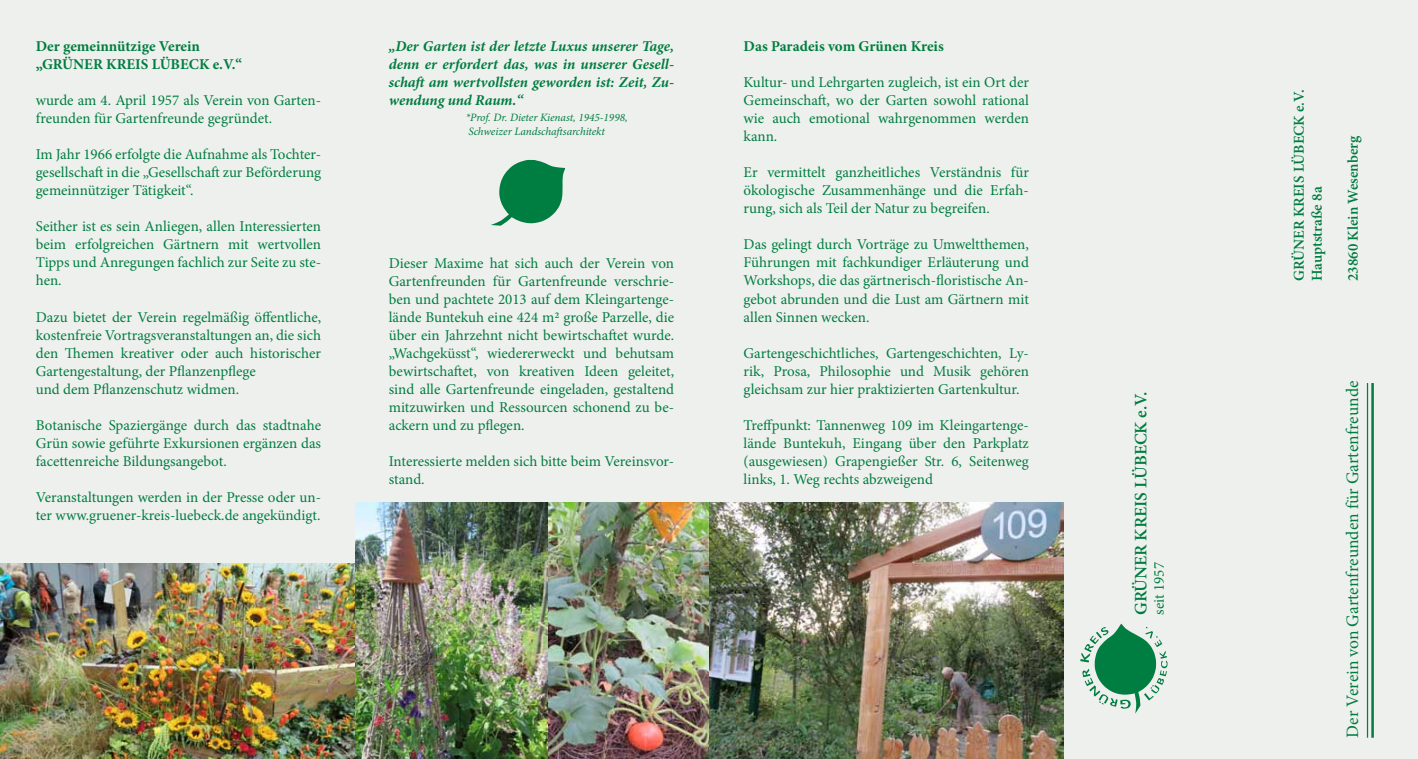
<style>
.page{position:relative;width:1418px;height:759px;background:#fff}
.page>*{position:absolute;margin:0;border:0;box-sizing:border-box;transform-origin:0 0}
.t1{font:17.5px "Minion Pro";color:#007d40}
.t2{font:600 17.5px "Minion Pro";color:#007d40}
.t3{font:15px/18px "Minion Pro";color:#007d40;text-align:justify}
.t4{font:italic 700 15px/18px "Minion Pro";color:#007d40;text-align:justify}
.t5{font:700 15px/18px "Minion Pro";color:#007d40}
.t6{font:600 15px/18px "Minion Pro";color:#007d40}
.t7{font:italic 11.25px/13.5px "Minion Pro";letter-spacing:-.005em;color:#007d40}
</style>
<div class="page">
<div style="left:0;top:0;width:1417px;height:758px;background:#eef0ed"></div>
<img style="left:1px;top:563px;width:354px;height:195px">
<img style="left:355px;top:502px;width:708px;height:256px">
<hr style="left:1366px;top:383px;width:1px;height:354px;background:#007d40">
<hr style="left:1371px;top:383px;width:2px;height:354px;background:#007d40">
<svg style="left:1080px;top:623px;width:87px;height:90px"></svg>
<svg style="left:491px;top:160px;width:74px;height:65px"></svg>
<p class="t5" style="left:36px;top:37px;width:208px">Der gemeinnützige Verein „GRÜNER KREIS LÜBECK e.V.“</p>
<p class="t3" style="left:36px;top:91px;width:287px">wurde am 4. April 1957 als Verein von Garten&shy;freunden für Gartenfreunde gegründet.</p>
<p class="t3" style="left:36px;top:145px;width:287px">Im Jahr 1966 erfolgte die Aufnahme als Tochter&shy;gesellschaft in die „Gesellschaft zur Beförderung gemeinnütziger Tätigkeit“.</p>
<p class="t3" style="left:36px;top:217px;width:287px">Seither ist es sein Anliegen, allen Interessierten beim erfolgreichen Gärtnern mit wertvollen Tipps und Anregungen fachlich zur Seite zu ste&shy;hen.</p>
<p class="t3" style="left:36px;top:307px;width:287px;text-align:left">Dazu bietet der Verein regelmäßig öffentliche, kostenfreie Vortragsveranstaltungen an, die sich den Themen kreativer oder auch historischer Gartengestaltung, der Pflanzenpflege<br>und dem Pflanzenschutz widmen.</p>
<p class="t3" style="left:36px;top:415px;width:287px">Botanische Spaziergänge durch das stadtnahe Grün sowie geführte Exkursionen ergänzen das facettenreiche Bildungsangebot.</p>
<p class="t3" style="left:36px;top:487px;width:287px">Veranstaltungen werden in der Presse oder un&shy;ter www.gruener-kreis-luebeck.de angekündigt.</p>
<p class="t4" style="left:389px;top:37px;width:287px">„Der Garten ist der letzte Luxus unserer Tage, denn er erfordert das, was in unserer Gesell&shy;schaft am wertvollsten geworden ist: Zeit, Zu&shy;wendung und Raum.“</p>
<p class="t7" style="left:466px;top:111px;width:163px">*Prof. Dr. Dieter Kienast, 1945-1998,<br>Schweizer Landschaftsarchitekt</p>
<p class="t3" style="left:389px;top:254px;width:287px">Dieser Maxime hat sich auch der Verein von Gartenfreunden für Gartenfreunde verschrie&shy;ben und pachtete 2013 auf dem Kleingartenge&shy;lände Buntekuh eine 424 m2 große Parzelle, die über ein Jahrzehnt nicht bewirtschaftet wurde. „Wachgeküsst“, wiedererweckt und behutsam bewirtschaftet, von kreativen Ideen geleitet, sind alle Gartenfreunde eingeladen, gestaltend mitzuwirken und Ressourcen schonend zu be&shy;ackern und zu pflegen.</p>
<p class="t3" style="left:389px;top:452px;width:287px">Interessierte melden sich bitte beim Vereinsvor&shy;stand.</p>
<p class="t5" style="left:743px;top:37px;width:202px">Das Paradeis vom Grünen Kreis</p>
<p class="t3" style="left:743px;top:73px;width:287px">Kultur- und Lehrgarten zugleich, ist ein Ort der Gemeinschaft, wo der Garten sowohl rational wie auch emotional wahrgenommen werden kann.</p>
<p class="t3" style="left:743px;top:163px;width:287px">Er vermittelt ganzheitliches Verständnis für ökologische Zusammenhänge und die Erfah&shy;rung, sich als Teil der Natur zu begreifen.</p>
<p class="t3" style="left:743px;top:235px;width:287px">Das gelingt durch Vorträge zu Umweltthemen, Führungen mit fachkundiger Erläuterung und Workshops, die das gärtnerisch-floristische An&shy;gebot abrunden und die Lust am Gärtnern mit allen Sinnen wecken.</p>
<p class="t3" style="left:743px;top:343px;width:287px">Gartengeschichtliches, Gartengeschichten, Ly&shy;rik, Prosa, Philosophie und Musik gehören gleichsam zur hier praktizierten Gartenkultur.</p>
<p class="t3" style="left:743px;top:415px;width:287px">Treffpunkt: Tannenweg 109 im Kleingartenge&shy;lände Buntekuh, Eingang über den Parkplatz (ausgewiesen) Grapengießer Str. 6, Seitenweg links, 1. Weg rechts abzweigend</p>
<p class="t2" style="left:1128px;top:614px;width:225px;rotate:-90deg">GRÜNER KREIS LÜBECK e.V.</p>
<p class="t3" style="left:1150px;top:614px;width:54px;rotate:-90deg">seit 1957</p>
<p class="t6" style="left:1289px;top:281px;width:193px;rotate:-90deg">GRÜNER KREIS LÜBECK e.V.<br>Hauptstraße 8a</p>
<p class="t6" style="left:1343px;top:281px;width:147px;rotate:-90deg">23860 Klein Wesenberg</p>
<p class="t1" style="left:1340px;top:737px;width:358px;rotate:-90deg">Der Verein von Gartenfreunden für Gartenfreunde</p>
</div>
